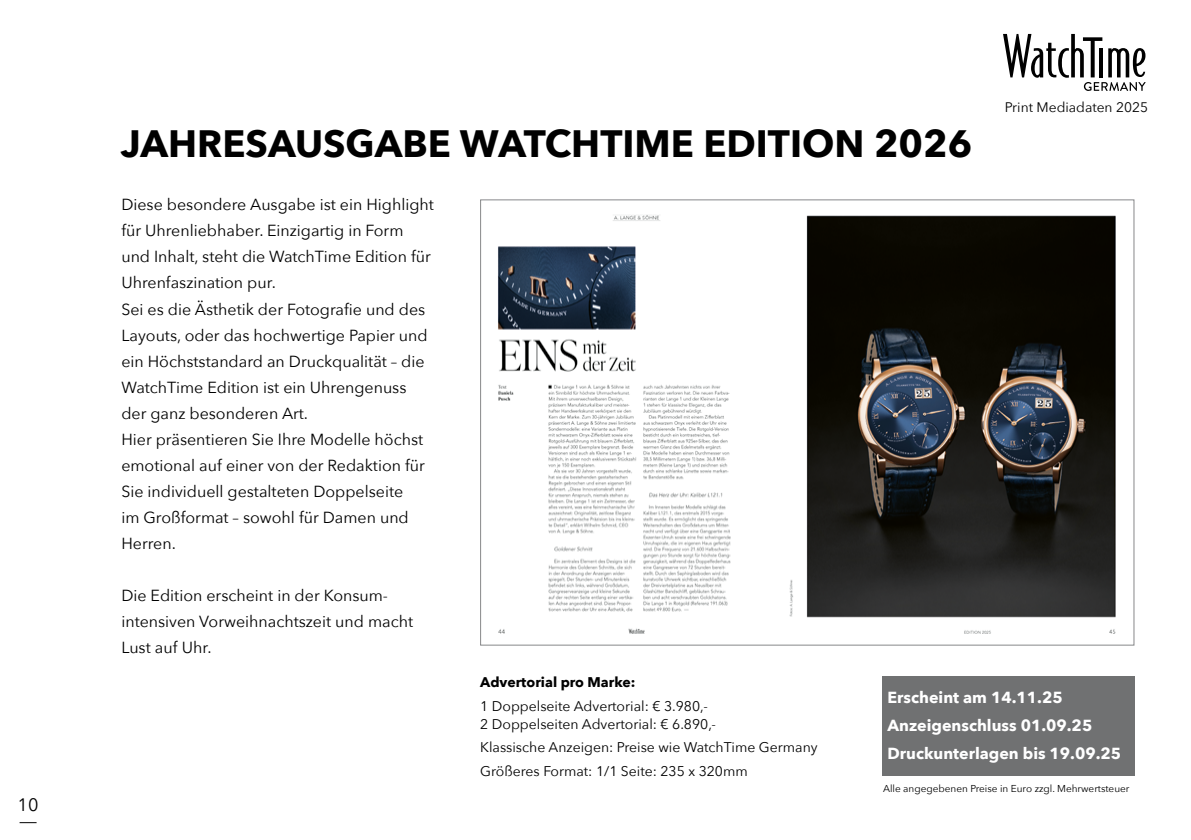
<style>
.page{position:relative;width:1191px;height:840px;background:#fff}
.page>*{position:absolute;margin:0;border:0;box-sizing:border-box;transform-origin:0 0}
.t1{font:700 38px "Avenir Next";color:#000}
.t2{font:18px "Avenir Next";color:#000}
.t3{font:16px/26px "Avenir Next";color:#000}
.t4{font:700 16px/28px "Avenir Next";color:#fff}
.t5{font:14px/18px "Avenir Next";color:#000}
.t6{font:700 14px "Avenir Next";color:#000}
.t7{font:13.8px "Avenir Next";color:#000}
.t8{font:10px "Avenir Next";color:#000}
</style>
<div class="page">
<svg style="left:1003px;top:34px;width:142px;height:57px"></svg>
<div style="left:882px;top:676px;width:252px;height:99px;background:#707172"></div>
<img style="left:498px;top:215px;width:618px;height:419px">
<p class="t2" style="left:18px;top:789px;width:22px">10</p>
<h1 class="t1" style="left:121px;top:110px;width:853px">JAHRESAUSGABE WATCHTIME EDITION 2026</h1>
<p class="t3" style="left:121px;top:191px;width:314px">Diese besondere Ausgabe ist ein Highlight für Uhrenliebhaber. Einzigartig in Form und Inhalt, steht die WatchTime Edition für Uhrenfaszination pur.<br>Sei es die Ästhetik der Fotografie und des Layouts, oder das hochwertige Papier und ein Höchststandard an Druckqualität – die WatchTime Edition ist ein Uhrengenuss der ganz besonderen Art.<br>Hier präsentieren Sie Ihre Modelle höchst emotional auf einer von der Redaktion für Sie individuell gestalteten Doppelseite<br>im Großformat – sowohl für Damen und Herren.</p>
<p class="t3" style="left:121px;top:581px;width:293px">Die Edition erscheint in der Konsum&shy;intensiven Vorweihnachtszeit und macht<br>Lust auf Uhr.</p>
<p class="t7" style="left:1005px;top:96px;width:145px">Print Mediadaten 2025</p>
<p class="t6" style="left:480px;top:669px;width:157px">Advertorial pro Marke:</p>
<p class="t5" style="left:480px;top:695px;width:237px">1 Doppelseite Advertorial: € 3.980,-<br>2 Doppelseiten Advertorial: € 6.890,-</p>
<p class="t5" style="left:480px;top:734px;width:339px;line-height:23.6px">Klassische Anzeigen: Preise wie WatchTime Germany<br>Größeres Format: 1/1 Seite: 235 x 320mm</p>
<p class="t4" style="left:887px;top:683px;width:235px">Erscheint am 14.11.25<br>Anzeigenschluss 01.09.25<br>Druckunterlagen bis 19.09.25</p>
<p class="t8" style="left:883px;top:779px;width:248px">Alle angegebenen Preise in Euro zzgl. Mehrwertsteuer</p>
</div>
